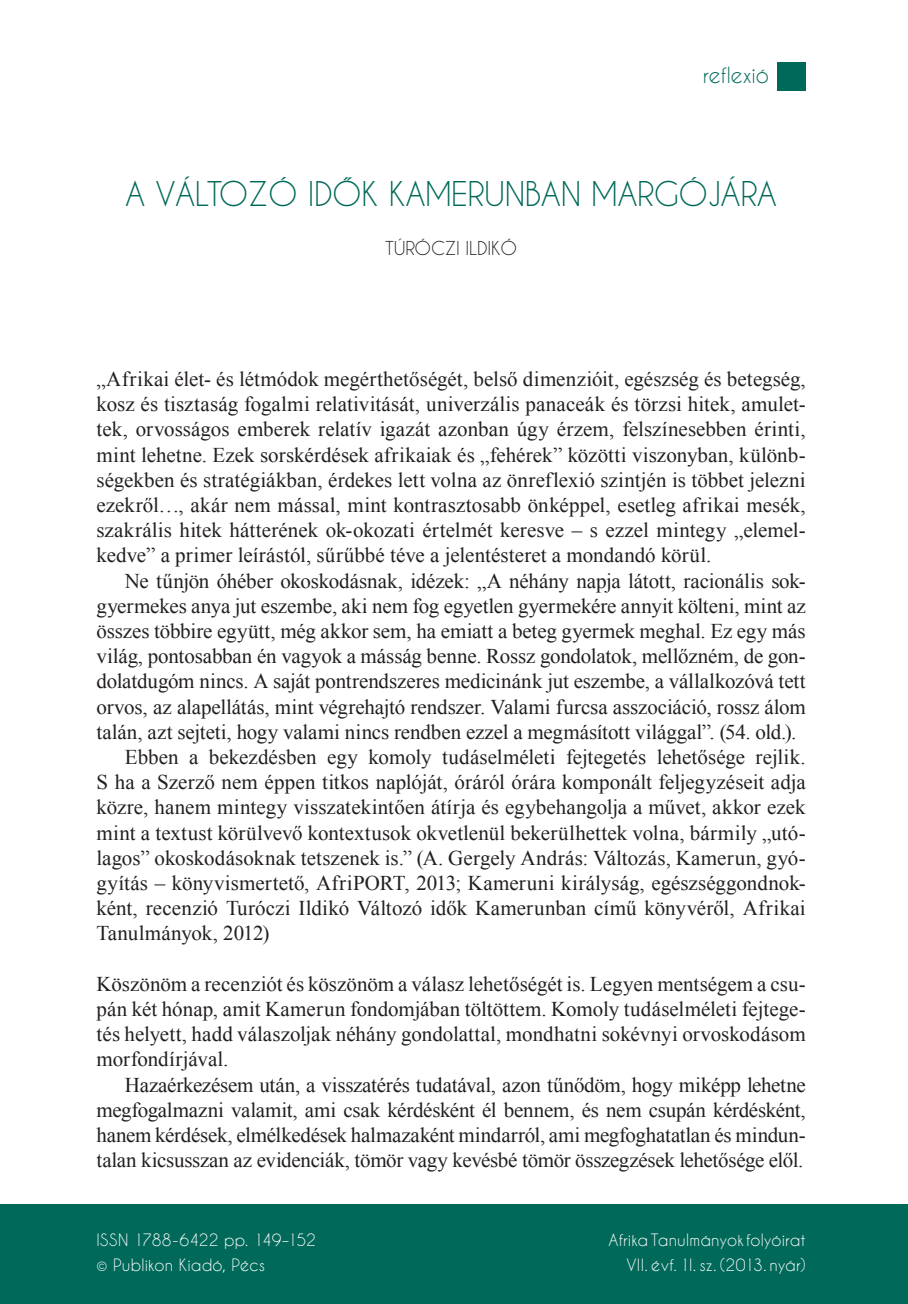
<style>
.page{position:relative;width:908px;height:1304px;background:#fff}
.page>*{position:absolute;margin:0;border:0;box-sizing:border-box;transform-origin:0 0}
.t1{font:32px "Caviar Dreams";letter-spacing:-.015em;color:#006959}
.t2{font:21px/25.2px "Times New Roman";color:#231f20;text-align:justify}
.t3{font:21px "Caviar Dreams";color:#006959}
.t4{font:18px "Caviar Dreams";letter-spacing:-.015em;color:#231f20}
.t5{font:16px "Caviar Dreams";letter-spacing:.01em;color:#fff}
.t6{font:16px "Caviar Dreams";letter-spacing:-.01em;color:#fff}
</style>
<div class="page">
<div style="left:0;top:1204px;width:907px;height:100px;background:#006959"></div>
<div style="left:777px;top:62px;width:28px;height:29px;background:#006959"></div>
<p class="t3" style="left:702px;top:64px;width:67px">reflexió</p>
<h1 class="t1" style="left:125px;top:176px;width:651px">A Változó idők Kamerunban margójára</h1>
<p class="t4" style="left:385px;top:239px;width:133px">Túróczi Ildikó</p>
<p class="t2" style="left:96px;top:366px;width:710px">„Afrikai élet- és létmódok megérthetőségét, belső dimenzióit, egészség és betegség, kosz és tisztaság fogalmi relativitását, univerzális panaceák és törzsi hitek, amulet&shy;tek, orvosságos emberek relatív igazát azonban úgy érzem, felszínesebben érinti, mint lehetne. Ezek sorskérdések afrikaiak és „fehérek” közötti viszonyban, különb&shy;ségekben és stratégiákban, érdekes lett volna az önreflexió szintjén is többet jelezni ezekről…, akár nem mással, mint kontrasztosabb önképpel, esetleg afrikai mesék, szakrális hitek hátterének ok-okozati értelmét keresve – s ezzel mintegy „elemel&shy;kedve” a primer leírástól, sűrűbbé téve a jelentésteret a mondandó körül.</p>
<p class="t2" style="left:125px;top:568px;width:682px">Ne tűnjön óhéber okoskodásnak, idézek: „A néhány napja látott, racionális sok-</p>
<p class="t2" style="left:96px;top:593px;width:710px">gyermekes anya jut eszembe, aki nem fog egyetlen gyermekére annyit költeni, mint az</p>
<p class="t2" style="left:96px;top:618px;width:710px">összes többire együtt, még akkor sem, ha emiatt a beteg gyermek meghal. Ez egy más</p>
<p class="t2" style="left:96px;top:643px;width:710px">világ, pontosabban én vagyok a másság benne. Rossz gondolatok, mellőzném, de gon-</p>
<p class="t2" style="left:96px;top:668px;width:710px">dolatdugóm nincs. A saját pontrendszeres medicinánk jut eszembe, a vállalkozóvá tett</p>
<p class="t2" style="left:96px;top:694px;width:710px">orvos, az alapellátás, mint végrehajtó rendszer. Valami furcsa asszociáció, rossz álom</p>
<p class="t2" style="left:96px;top:719px;width:701px">talán, azt sejteti, hogy valami nincs rendben ezzel a megmásított világgal”. (54. old.).</p>
<p class="t2" style="left:125px;top:744px;width:682px">Ebben a bekezdésben egy komoly tudáselméleti fejtegetés lehetősége rejlik.</p>
<p class="t2" style="left:96px;top:769px;width:710px">S ha a Szerző nem éppen titkos naplóját, óráról órára komponált feljegyzéseit adja</p>
<p class="t2" style="left:96px;top:794px;width:710px">közre, hanem mintegy visszatekintően átírja és egybehangolja a művet, akkor ezek</p>
<p class="t2" style="left:96px;top:820px;width:710px">mint a textust körülvevő kontextusok okvetlenül bekerülhettek volna, bármily „utó-</p>
<p class="t2" style="left:96px;top:845px;width:710px">lagos” okoskodásoknak tetszenek is.” (A. Gergely András: Változás, Kamerun, gyó-</p>
<p class="t2" style="left:96px;top:870px;width:710px">gyítás – könyvismertető, AfriPORT, 2013; Kameruni királyság, egészséggondnok-</p>
<p class="t2" style="left:96px;top:895px;width:710px">ként, recenzió Turóczi Ildikó Változó idők Kamerunban című könyvéről, Afrikai</p>
<p class="t2" style="left:96px;top:920px;width:174px">Tanulmányok, 2012)</p>
<p class="t2" style="left:96px;top:971px;width:710px">Köszönöm a recenziót és köszönöm a válasz lehetőségét is. Legyen mentségem a csu&shy;pán két hónap, amit Kamerun fondomjában töltöttem. Komoly tudáselméleti fejtege&shy;tés helyett, hadd válaszoljak néhány gondolattal, mondhatni sokévnyi orvoskodásom morfondírjával.</p>
<p class="t2" style="left:96px;top:1072px;width:710px;text-indent:28px">Hazaérkezésem után, a visszatérés tudatával, azon tűnődöm, hogy miképp lehetne megfogalmazni valamit, ami csak kérdésként él bennem, és nem csupán kérdésként, hanem kérdések, elmélkedések halmazaként mindarról, ami megfoghatatlan és mindun&shy;talan kicsusszan az evidenciák, tömör vagy kevésbé tömör összegzések lehetősége elől.</p>
<p class="t5" style="left:96px;top:1231px;width:221px">ISSN 1788-6422 pp. 149–152</p>
<p class="t5" style="left:608px;top:1231px;width:199px">Afrika Tanulmányok folyóirat</p>
<p class="t5" style="left:96px;top:1256px;width:170px">© Publikon Kiadó, Pécs</p>
<p class="t6" style="left:626px;top:1256px;width:181px">VII. évf. 1I. sz. (2013. nyár)</p>
</div>
